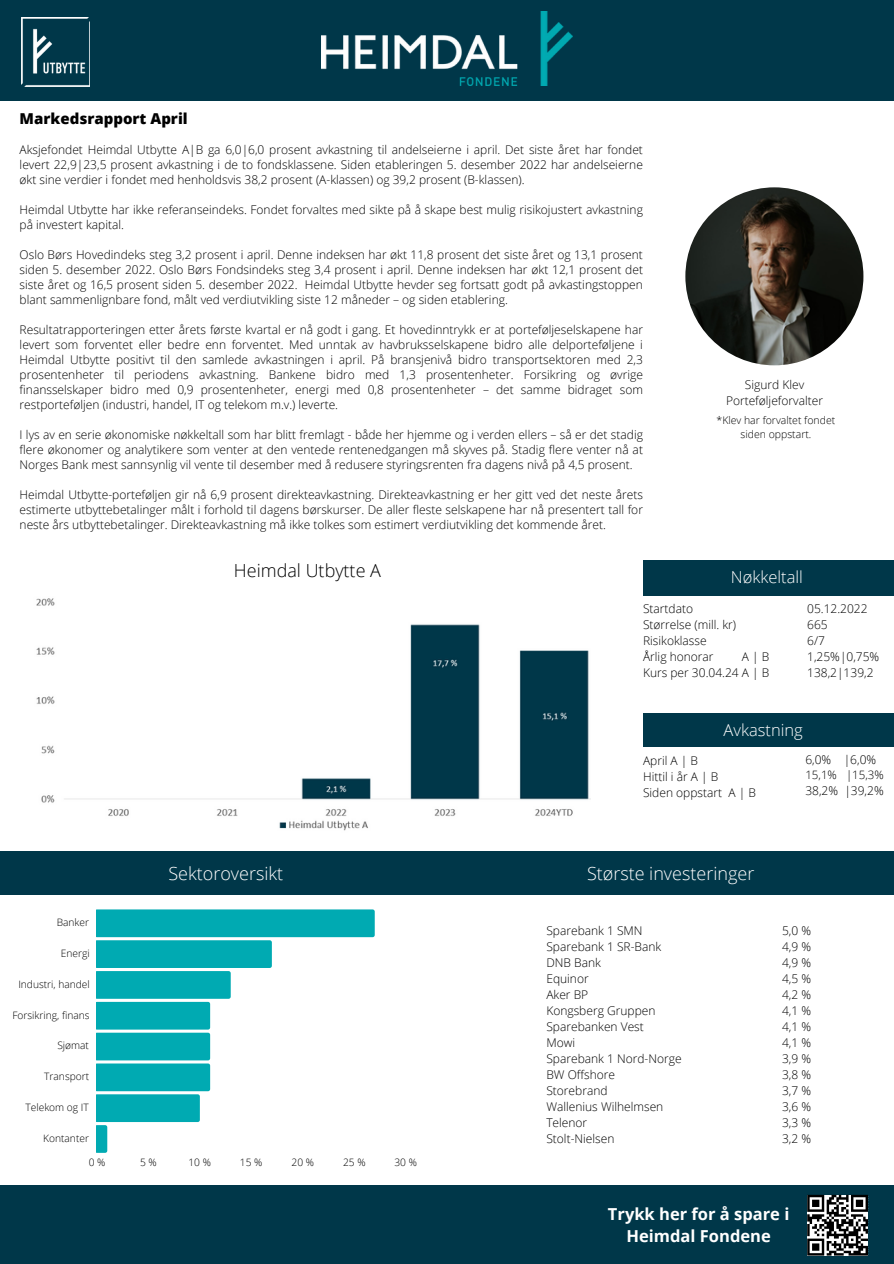
<style>
.page{position:relative;width:894px;height:1264px;background:#fff}
.page>*{position:absolute;margin:0;border:0;box-sizing:border-box;transform-origin:0 0}
.t1{font:300 18px "Open Sans";color:#fff}
.t2{font:300 18px "Open Sans";color:#000}
.t3{font:700 16.5px/22.5px "Open Sans";color:#fff;text-align:center}
.t4{font:300 16.5px "Open Sans";color:#fff}
.t5{font:800 15px "Open Sans";color:#000}
.t6{font:300 12px/16px "Open Sans";color:#000;text-align:justify}
.t7{font:300 11.55px "Open Sans";color:#000}
.t8{font:300 10.5px "Open Sans";color:#000}
.t9{font:300 10.2px "Open Sans";color:#000}
</style>
<div class="page">
<div style="left:0;top:851px;width:893px;height:43px;background:#003749"></div>
<svg style="left:97px;top:909px;width:277px;height:243px"></svg>
<div style="left:643px;top:713px;width:250px;height:33px;background:#003749"></div>
<div style="left:643px;top:560px;width:250px;height:35px;background:#003749"></div>
<img style="left:685px;top:187px;width:178px;height:178px;border-radius:50%">
<div style="left:0;top:1185px;width:893px;height:78px;background:#003749"></div>
<svg style="left:807px;top:1194px;width:60px;height:61px;background:#737474"></svg>
<div style="left:0;top:0;width:893px;height:101px;background:#003749"></div>
<img style="left:22px;top:18px;width:67px;height:68px">
<img style="left:321px;top:11px;width:251px;height:74px">
<img style="left:36px;top:598px;width:554px;height:233px">
<p class="t5" style="left:20px;top:108px;width:169px">Markedsrapport April</p>
<p class="t6" style="left:20px;top:142px;width:624px;line-height:15px">Aksjefondet Heimdal Utbytte A|B ga 6,0|6,0 prosent avkastning til andelseierne i april. Det siste året har fondet levert 22,9|23,5 prosent avkastning i de to fondsklassene. Siden etableringen 5. desember 2022 har andelseierne økt sine verdier i fondet med henholdsvis 38,2 prosent (A-klassen) og 39,2 prosent (B-klassen).</p>
<h4 class="t6" style="left:20px;top:202px;width:624px;line-height:15px">Heimdal Utbytte har ikke referanseindeks. Fondet forvaltes med sikte på å skape best mulig risikojustert avkastning på investert kapital.</h4>
<p class="t6" style="left:20px;top:247px;width:624px;line-height:15px">Oslo Børs Hovedindeks steg 3,2 prosent i april. Denne indeksen har økt 11,8 prosent det siste året og 13,1 prosent siden 5. desember 2022. Oslo Børs Fondsindeks steg 3,4 prosent i april. Denne indeksen har økt 12,1 prosent det siste året og 16,5 prosent siden 5. desember 2022. Heimdal Utbytte hevder seg fortsatt godt på avkastingstoppen blant sammenlignbare fond, målt ved verdiutvikling siste 12 måneder – og siden etablering.</p>
<p class="t6" style="left:20px;top:322px;width:624px;line-height:15px">Resultatrapporteringen etter årets første kvartal er nå godt i gang. Et hovedinntrykk er at porteføljeselskapene har levert som forventet eller bedre enn forventet. Med unntak av havbruksselskapene bidro alle delporteføljene i Heimdal Utbytte positivt til den samlede avkastningen i april. På bransjenivå bidro transportsektoren med 2,3 prosentenheter til periodens avkastning. Bankene bidro med 1,3 prosentenheter. Forsikring og øvrige finansselskaper bidro med 0,9 prosentenheter, energi med 0,8 prosentenheter – det samme bidraget som restporteføljen (industri, handel, IT og telekom m.v.) leverte.</p>
<h2 class="t6" style="left:20px;top:427px;width:624px;line-height:15px">I lys av en serie økonomiske nøkkeltall som har blitt fremlagt - både her hjemme og i verden ellers – så er det stadig flere økonomer og analytikere som venter at den ventede rentenedgangen må skyves på. Stadig flere venter nå at Norges Bank mest sannsynlig vil vente til desember med å redusere styringsrenten fra dagens nivå på 4,5 prosent.</h2>
<h2 class="t6" style="left:20px;top:487px;width:624px;line-height:15px">Heimdal Utbytte-porteføljen gir nå 6,9 prosent direkteavkastning. Direkteavkastning er her gitt ved det neste årets estimerte utbyttebetalinger målt i forhold til dagens børskurser. De aller fleste selskapene har nå presentert tall for neste års utbyttebetalinger. Direkteavkastning må ikke tolkes som estimert verdiutvikling det kommende året.</h2>
<h4 class="t6" style="left:725px;top:376px;width:98px;text-align:center">Sigurd Klev<br>Porteføljeforvalter</h4>
<h4 class="t8" style="left:716px;top:412px;width:120px">*Klev har forvaltet fondet</h4>
<h4 class="t8" style="left:740px;top:426px;width:72px">siden oppstart.</h4>
<h2 class="t2" style="left:234px;top:558px;width:148px">Heimdal Utbytte A</h2>
<h4 class="t4" style="left:730px;top:565px;width:73px">Nøkkeltall</h4>
<h2 class="t6" style="left:643px;top:600px;width:95px;text-align:left">Startdato<br>Størrelse (mill. kr)<br>Risikoklasse<br>Årlig honorar</h2>
<h2 class="t6" style="left:643px;top:648px;width:128px;text-align:right">A | B<br>Kurs per 30.04.24 A | B</h2>
<h4 class="t6" style="left:807px;top:600px;width:74px;text-align:left">05.12.2022<br>665<br>6/7<br>1,25%|0,75%<br>138,2|139,2</h4>
<h4 class="t4" style="left:723px;top:718px;width:81px">Avkastning</h4>
<h4 class="t6" style="left:643px;top:751px;width:114px;text-align:left">April A | B<br>Hittil i år A | B<br>Siden oppstart A | B</h4>
<h2 class="t6" style="left:805px;top:751px;width:72px">6,0% |6,0%</h2>
<h2 class="t7" style="left:805px;top:767px;width:80px">15,1% |15,3%</h2>
<h2 class="t6" style="left:805px;top:782px;width:80px">38,2% |39,2%</h2>
<p class="t9" style="left:57px;top:915px;width:34px">Banker</p>
<p class="t9" style="left:61px;top:946px;width:30px">Energi</p>
<p class="t9" style="left:18px;top:976px;width:73px">Industri, handel</p>
<p class="t9" style="left:12px;top:1007px;width:79px">Forsikring, fi nans</p>
<p class="t9" style="left:57px;top:1038px;width:33px">Sjømat</p>
<p class="t9" style="left:44px;top:1069px;width:46px">Transport</p>
<p class="t9" style="left:25px;top:1100px;width:65px">Telekom og IT</p>
<p class="t9" style="left:43px;top:1130px;width:47px">Kontanter</p>
<h4 class="t1" style="left:168px;top:860px;width:116px">Sektoroversikt</h4>
<h4 class="t1" style="left:587px;top:860px;width:169px">Største investeringer</h4>
<h4 class="t6" style="left:546px;top:921px;width:137px;text-align:left">Sparebank 1 SMN<br>Sparebank 1 SR-Bank<br>DNB Bank<br>Equinor<br>Aker BP<br>Kongsberg Gruppen<br>Sparebanken Vest<br>Mowi<br>Sparebank 1 Nord-Norge<br>BW Offshore<br>Storebrand<br>Wallenius Wilhelmsen<br>Telenor<br>Stolt-Nielsen</h4>
<h4 class="t6" style="left:781px;top:921px;width:31px">5,0 % 4,9 % 4,9 % 4,5 % 4,2 % 4,1 % 4,1 % 4,1 % 3,9 % 3,8 % 3,7 % 3,6 % 3,3 % 3,2 %</h4>
<p class="t9" style="left:89px;top:1154px;width:18px">0 %</p>
<p class="t9" style="left:140px;top:1154px;width:18px">5 %</p>
<p class="t9" style="left:188px;top:1154px;width:24px">10 %</p>
<p class="t9" style="left:240px;top:1154px;width:24px">15 %</p>
<p class="t9" style="left:291px;top:1154px;width:24px">20 %</p>
<p class="t9" style="left:343px;top:1154px;width:24px">25 %</p>
<p class="t9" style="left:394px;top:1154px;width:24px">30 %</p>
<h1 class="t3" style="left:607px;top:1201px;width:183px">Trykk her for å spare i<br>Heimdal Fondene</h1>
</div>
